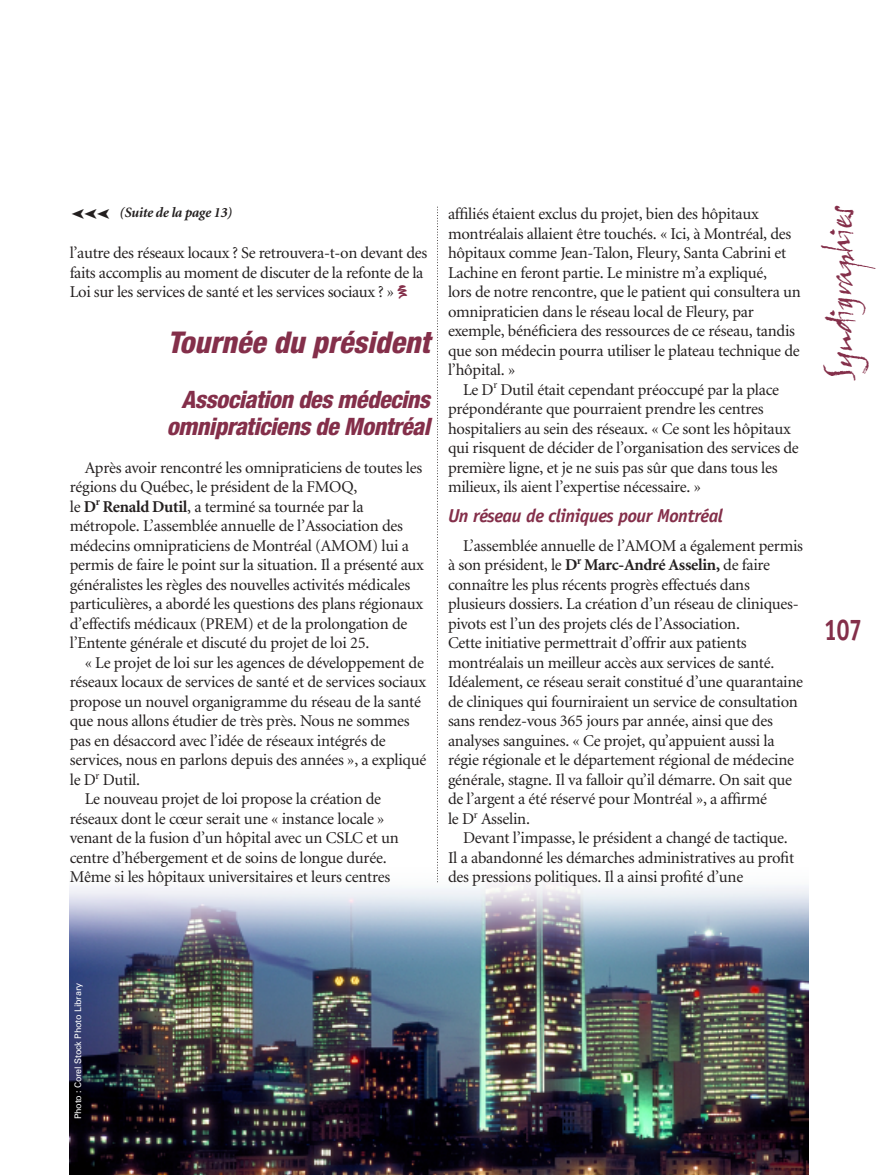
<style>
.page{position:relative;width:878px;height:1175px;background:#fff}
.page>*{position:absolute;margin:0;border:0;box-sizing:border-box;transform-origin:0 0}
.t1{font:36px "John Handy Plain";letter-spacing:-.055em;color:#842f4a}
.t2{font:italic 800 condensed 30px "Helvetica Neue";color:#842f4a}
.t3{font:700 30px "Officina Sans";color:#842f4a;scale:.8 1}
.t4{font:italic 800 condensed 24px/27px "Helvetica Neue";letter-spacing:-.02em;color:#842f4a;text-align:right}
.t5{font:italic 700 18.75px "Officina Sans";letter-spacing:-.025em;color:#842f4a}
.t6{font:16.5px/19.5px "Minion";letter-spacing:-.015em;color:#231f1f}
.t7{font:italic 700 14.25px "Minion";letter-spacing:-.02em;color:#231f1f}
.t8{font:14.25px "Zapf Dingbats";color:#231f1f}
.t9{font:9px "Univers";letter-spacing:-.015em;color:#fff}
.s1{font-family:"Mini Pics Confetti";font-weight:800;color:#842f4a}
.s2{font-weight:700}
</style>
<div class="page">
<img style="left:70px;top:883px;width:738px;height:291px">
<svg style="left:437px;top:207px;width:1px;height:676px"></svg>
<p class="t8" style="left:110px;top:221px;width:40px;rotate:-180deg">➤➤➤</p>
<p class="t7" style="left:119px;top:207px;width:114px">(Suite de la page 13)</p>
<p class="t6" style="left:70px;top:244px;width:359px">l’autre des réseaux locaux ? Se retrouvera-t-on devant des faits accomplis au moment de discuter de la refonte de la<br>Loi sur les services de santé et les services sociaux ? » <span class="s1">c</span></p>
<h2 class="t2" style="left:167px;top:331px;width:264px">Tournée du président</h2>
<h3 class="t4" style="left:167px;top:388px;width:265px">Association des médecins omnipraticiens de Montréal</h3>
<p class="t6" style="left:70px;top:459px;width:356px;text-indent:15px">Après avoir rencontré les omnipraticiens de toutes les régions du Québec, le président de la FMOQ,<br>le <span class="s2">D</span><sup>r</sup> <span class="s2">Renald Dutil</span>, a terminé sa tournée par la métropole. L’assemblée annuelle de l’Association des médecins omnipraticiens de Montréal (AMOM) lui a permis de faire le point sur la situation. Il a présenté aux généralistes les règles des nouvelles activités médicales particulières, a abordé les questions des plans régionaux d’effectifs médicaux (PREM) et de la prolongation de l’Entente générale et discuté du projet de loi 25.</p>
<p class="t6" style="left:85px;top:654px;width:340px">« Le projet de loi sur les agences de développement de</p>
<p class="t6" style="left:70px;top:673px;width:358px">réseaux locaux de services de santé et de services sociaux</p>
<p class="t6" style="left:70px;top:693px;width:352px">propose un nouvel organigramme du réseau de la santé</p>
<p class="t6" style="left:70px;top:712px;width:341px">que nous allons étudier de très près. Nous ne sommes</p>
<p class="t6" style="left:70px;top:732px;width:317px">pas en désaccord avec l’idée de réseaux intégrés de</p>
<p class="t6" style="left:70px;top:751px;width:358px">services, nous en parlons depuis des années », a expliqué</p>
<p class="t6" style="left:70px;top:771px;width:72px">le D<sup>r</sup> Dutil.</p>
<p class="t6" style="left:85px;top:790px;width:298px">Le nouveau projet de loi propose la création de</p>
<p class="t6" style="left:70px;top:810px;width:316px">réseaux dont le cœur serait une « instance locale »</p>
<p class="t6" style="left:70px;top:829px;width:330px">venant de la fusion d’un hôpital avec un CSLC et un</p>
<p class="t6" style="left:70px;top:849px;width:318px">centre d’hébergement et de soins de longue durée.</p>
<p class="t6" style="left:70px;top:868px;width:322px">Même si les hôpitaux universitaires et leurs centres</p>
<p class="t6" style="left:448px;top:205px;width:354px">affiliés étaient exclus du projet, bien des hôpitaux montréalais allaient être touchés. « Ici, à Montréal, des hôpitaux comme Jean-Talon, Fleury, Santa Cabrini et Lachine en feront partie. Le ministre m’a expliqué,<br>lors de notre rencontre, que le patient qui consultera un omnipraticien dans le réseau local de Fleury, par exemple, bénéficiera des ressources de ce réseau, tandis que son médecin pourra utiliser le plateau technique de l’hôpital. »</p>
<p class="t6" style="left:448px;top:381px;width:352px;text-indent:15px">Le D<sup>r</sup> Dutil était cependant préoccupé par la place prépondérante que pourraient prendre les centres hospitaliers au sein des réseaux. « Ce sont les hôpitaux qui risquent de décider de l’organisation des services de première ligne, et je ne suis pas sûr que dans tous les milieux, ils aient l’expertise nécessaire. »</p>
<p class="t5" style="left:448px;top:508px;width:277px">Un réseau de cliniques pour Montréal</p>
<p class="t6" style="left:448px;top:537px;width:356px;text-indent:15px">L’assemblée annuelle de l’AMOM a également permis à son président, le <span class="s2">D</span><sup>r</sup> <span class="s2">Marc-André Asselin,</span> de faire connaître les plus récents progrès effectués dans plusieurs dossiers. La création d’un réseau de cliniques&shy;pivots est l’un des projets clés de l’Association.<br>Cette initiative permettrait d’offrir aux patients montréalais un meilleur accès aux services de santé.<br>Idéalement, ce réseau serait constitué d’une quarantaine de cliniques qui fourniraient un service de consultation sans rendez-vous 365 jours par année, ainsi que des analyses sanguines. « Ce projet, qu’appuient aussi la régie régionale et le département régional de médecine générale, stagne. Il va falloir qu’il démarre. On sait que de l’argent a été réservé pour Montréal », a affirmé<br>le D<sup>r</sup> Asselin.</p>
<p class="t6" style="left:448px;top:829px;width:348px;text-indent:15px">Devant l’impasse, le président a changé de tactique.<br>Il a abandonné les démarches administratives au profit des pressions politiques. Il a ainsi profité d’une</p>
<h1 class="t1" style="left:825px;top:380px;width:177px;rotate:-90deg">Syndigraphies</h1>
<h2 class="t3" style="left:823px;top:618px;width:49px">107</h2>
<p class="t9" style="left:75px;top:1119px;width:138px;rotate:-90deg">Photo : Corel Stock Photo Library</p>
</div>
